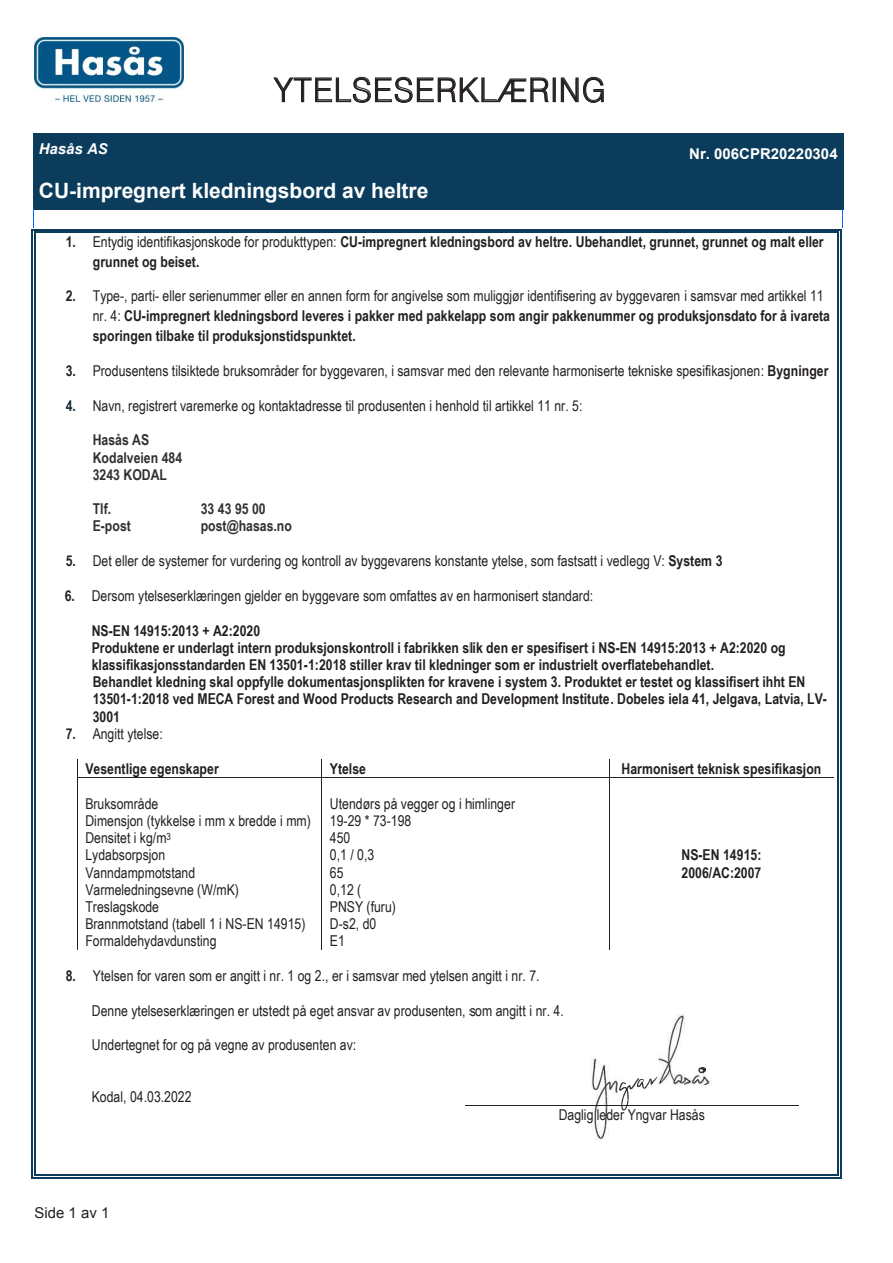
<style>
.page{position:relative;width:893px;height:1263px;background:#fff}
.page>*{position:absolute;margin:0;border:0;box-sizing:border-box;transform-origin:0 0}
.t1{font:33px "Dotum";color:#231f20}
.t2{font:700 21px "Arial";color:#fff}
.t3{font:700 15px/17.2px "Arial Narrow";color:#231f20}
.t4{font:15px/17.1px "Arial Narrow";color:#231f20}
.t5{font:700 15px/17.2px "Arial Narrow";color:#312f30}
.t6{font:700 15px "Arial";color:#fff}
.t7{font:15px "Arial";color:#231f20}
.t8{font:italic 700 15px "Arial";color:#fff}
.s1{font-weight:400}
.s2{font-weight:700}
.s3{font-weight:700;color:#102c34}
</style>
<div class="page">
<img style="left:35px;top:38px;width:148px;height:64px">
<div style="left:39px;top:136px;width:533px;height:26px;background:#0b3c5b"></div>
<div style="left:578px;top:136px;width:264px;height:26px;background:#0b3c5b"></div>
<hr style="left:34px;top:133px;width:542px;height:2px;background:#0b3c5b">
<hr style="left:34px;top:135px;width:542px;height:1px;background:#0b3c5b">
<hr style="left:578px;top:133px;width:264px;height:2px;background:#0b3c5b">
<hr style="left:578px;top:135px;width:264px;height:1px;background:#0b3c5b">
<hr style="left:576px;top:136px;width:2px;height:26px;background:#0b3c5b">
<hr style="left:842px;top:136px;width:2px;height:26px;background:#0b3c5b">
<div style="left:34px;top:164px;width:542px;height:43px;background:#0b3c5b"></div>
<div style="left:578px;top:164px;width:264px;height:43px;background:#0b3c5b"></div>
<hr style="left:34px;top:162px;width:542px;height:2px;background:#0b3c5b">
<hr style="left:578px;top:162px;width:264px;height:2px;background:#0b3c5b">
<hr style="left:576px;top:164px;width:2px;height:43px;background:#0b3c5b">
<hr style="left:842px;top:164px;width:2px;height:43px;background:#0b3c5b">
<hr style="left:36px;top:207px;width:540px;height:2px;background:#0b3c5b">
<hr style="left:578px;top:207px;width:264px;height:2px;background:#0b3c5b">
<hr style="left:78px;top:777px;width:243px;height:1px;background:#231f20">
<hr style="left:322px;top:777px;width:287px;height:1px;background:#231f20">
<hr style="left:609px;top:777px;width:225px;height:1px;background:#231f20">
<svg style="left:77px;top:759px;width:1px;height:156px"></svg>
<svg style="left:321px;top:759px;width:1px;height:156px"></svg>
<svg style="left:609px;top:759px;width:1px;height:156px"></svg>
<hr style="left:77px;top:915px;width:1px;height:35px;background:#231f20">
<hr style="left:321px;top:915px;width:1px;height:35px;background:#231f20">
<hr style="left:609px;top:915px;width:1px;height:35px;background:#231f20">
<hr style="left:465px;top:1105px;width:334px;height:1px;background:#231f20">
<svg style="left:32px;top:207px;width:4px;height:26px"></svg>
<hr style="left:35px;top:229px;width:803px;height:2px;background:#0b3c5b">
<hr style="left:35px;top:232px;width:803px;height:1px;background:#0b3c5b">
<svg style="left:838px;top:207px;width:6px;height:26px"></svg>
<hr style="left:34px;top:233px;width:1px;height:924px;background:#0b3c5b">
<hr style="left:32px;top:233px;width:1px;height:924px;background:#0b3c5b">
<hr style="left:840px;top:233px;width:1px;height:924px;background:#0b3c5b">
<hr style="left:838px;top:233px;width:1px;height:924px;background:#0b3c5b">
<svg style="left:32px;top:1157px;width:3px;height:21px"></svg>
<hr style="left:35px;top:1177px;width:803px;height:1px;background:#0b3c5b">
<hr style="left:35px;top:1175px;width:803px;height:1px;background:#0b3c5b">
<svg style="left:838px;top:1157px;width:3px;height:21px"></svg>
<img style="left:591px;top:1014px;width:121px;height:126px">
<img style="left:618px;top:1067px;width:90px;height:44px">
<p class="t1" style="left:273px;top:73px;width:334px">YTELSESERKLÆRING</p>
<p class="t8" style="left:39px;top:139px;width:71px">Hasås AS</p>
<p class="t6" style="left:689px;top:144px;width:150px">Nr. 006CPR20220304</p>
<p class="t2" style="left:39px;top:177px;width:391px">CU-impregnert kledningsbord av heltre</p>
<p class="t3" style="left:93px;top:231px;width:732px;line-height:19.8px;text-indent:-27px">1. <span class="s1">Entydig identifikasjonskode for produkttypen:</span> CU-impregnert kledningsbord av heltre. Ubehandlet, grunnet, grunnet og malt eller grunnet og beiset.</p>
<p class="t3" style="left:93px;top:286px;width:739px;line-height:19.8px;text-indent:-27px">2. <span class="s1">Type-, parti- eller serienummer eller en annen form for angivelse som muliggjør identifisering av byggevaren i samsvar med artikkel 11 nr. 4:</span> CU-impregnert kledningsbord leveres i pakker med pakkelapp som angir pakkenummer og produksjonsdato for å ivareta sporingen tilbake til produksjonstidspunktet.</p>
<p class="t4" style="left:66px;top:361px;width:764px"><span class="s2">3.</span> Produsentens tilsiktede bruksområder for byggevaren, i samsvar med den relevante harmoniserte tekniske spesifikasjonen: <span class="s2">Bygninger</span></p>
<p class="t4" style="left:66px;top:396px;width:518px"><span class="s3">4.</span> Navn, registrert varemerke og kontaktadresse til produsenten i henhold til artikkel 11 nr. 5:</p>
<p class="t5" style="left:93px;top:431px;width:91px">Hasås AS<br>Kodalveien 484<br>3243 KODAL</p>
<p class="t5" style="left:93px;top:500px;width:20px">Tlf.</p>
<p class="t5" style="left:201px;top:500px;width:67px">33 43 95 00</p>
<p class="t5" style="left:93px;top:517px;width:40px">E-post</p>
<p class="t5" style="left:201px;top:517px;width:93px">post@hasas.no</p>
<p class="t4" style="left:66px;top:552px;width:658px"><span class="s2">5.</span> Det eller de systemer for vurdering og kontroll av byggevarens konstante ytelse, som fastsatt i vedlegg V: <span class="s2">System 3</span></p>
<p class="t4" style="left:65px;top:586px;width:530px"><span class="s2">6.</span> Dersom ytelseserklæringen gjelder en byggevare som omfattes av en harmonisert standard:</p>
<p class="t3" style="left:92px;top:621px;width:736px">NS-EN 14915:2013 + A2:2020<br>Produktene er underlagt intern produksjonskontroll i fabrikken slik den er spesifisert i NS-EN 14915:2013 + A2:2020 og klassifikasjonsstandarden EN 13501-1:2018 stiller krav til kledninger som er industrielt overflatebehandlet.<br>Behandlet kledning skal oppfylle dokumentasjonsplikten for kravene i system 3. Produktet er testet og klassifisert ihht EN 13501-1:2018 ved MECA Forest and Wood Products Research and Development Institute. Dobeles iela 41, Jelgava, Latvia, LV-3001</p>
<p class="t4" style="left:66px;top:724px;width:99px"><span class="s2">7.</span> Angitt ytelse:</p>
<p class="t3" style="left:85px;top:759px;width:135px">Vesentlige egenskaper</p>
<p class="t3" style="left:330px;top:759px;width:38px">Ytelse</p>
<p class="t3" style="left:622px;top:759px;width:201px">Harmonisert teknisk spesifikasjon</p>
<p class="t4" style="left:85px;top:794px;width:74px">Bruksområde</p>
<p class="t4" style="left:330px;top:794px;width:187px">Utendørs på vegger og i himlinger</p>
<p class="t4" style="left:85px;top:812px;width:227px">Dimensjon (tykkelse i mm x bredde i mm)</p>
<p class="t4" style="left:330px;top:812px;width:83px">19-29 * 73-198</p>
<p class="t4" style="left:85px;top:829px;width:87px">Densitet i kg/m<sup>3</sup></p>
<p class="t4" style="left:330px;top:829px;width:22px">450</p>
<p class="t4" style="left:85px;top:846px;width:81px">Lydabsorpsjon</p>
<p class="t4" style="left:330px;top:846px;width:46px">0,1 / 0,3</p>
<p class="t3" style="left:682px;top:846px;width:81px">NS-EN 14915:</p>
<p class="t4" style="left:85px;top:863px;width:111px">Vanndampmotstand</p>
<p class="t4" style="left:330px;top:863px;width:15px">65</p>
<p class="t3" style="left:682px;top:863px;width:81px">2006/AC:2007</p>
<p class="t4" style="left:85px;top:880px;width:155px">Varmeledningsevne (W/mK)</p>
<p class="t4" style="left:330px;top:880px;width:33px">0,12 (</p>
<p class="t4" style="left:85px;top:898px;width:75px">Treslagskode</p>
<p class="t4" style="left:330px;top:898px;width:68px">PNSY (furu)</p>
<p class="t4" style="left:85px;top:915px;width:222px">Brannmotstand (tabell 1 i NS-EN 14915)<br>Formaldehydavdunsting</p>
<p class="t4" style="left:330px;top:915px;width:48px">D-s2, d0<br>E1</p>
<p class="t4" style="left:66px;top:966px;width:475px"><span class="s2">8.</span> Ytelsen for varen som er angitt i nr. 1 og 2., er i samsvar med ytelsen angitt i nr. 7.</p>
<p class="t4" style="left:92px;top:1001px;width:473px">Denne ytelseserklæringen er utstedt på eget ansvar av produsenten, som angitt i nr. 4.</p>
<p class="t4" style="left:92px;top:1036px;width:266px">Undertegnet for og på vegne av produsenten av:</p>
<p class="t4" style="left:92px;top:1087px;width:101px">Kodal, 04.03.2022</p>
<p class="t4" style="left:559px;top:1105px;width:148px">Daglig leder Yngvar Hasås</p>
<p class="t7" style="left:35px;top:1202px;width:76px">Side 1 av 1</p>
</div>
